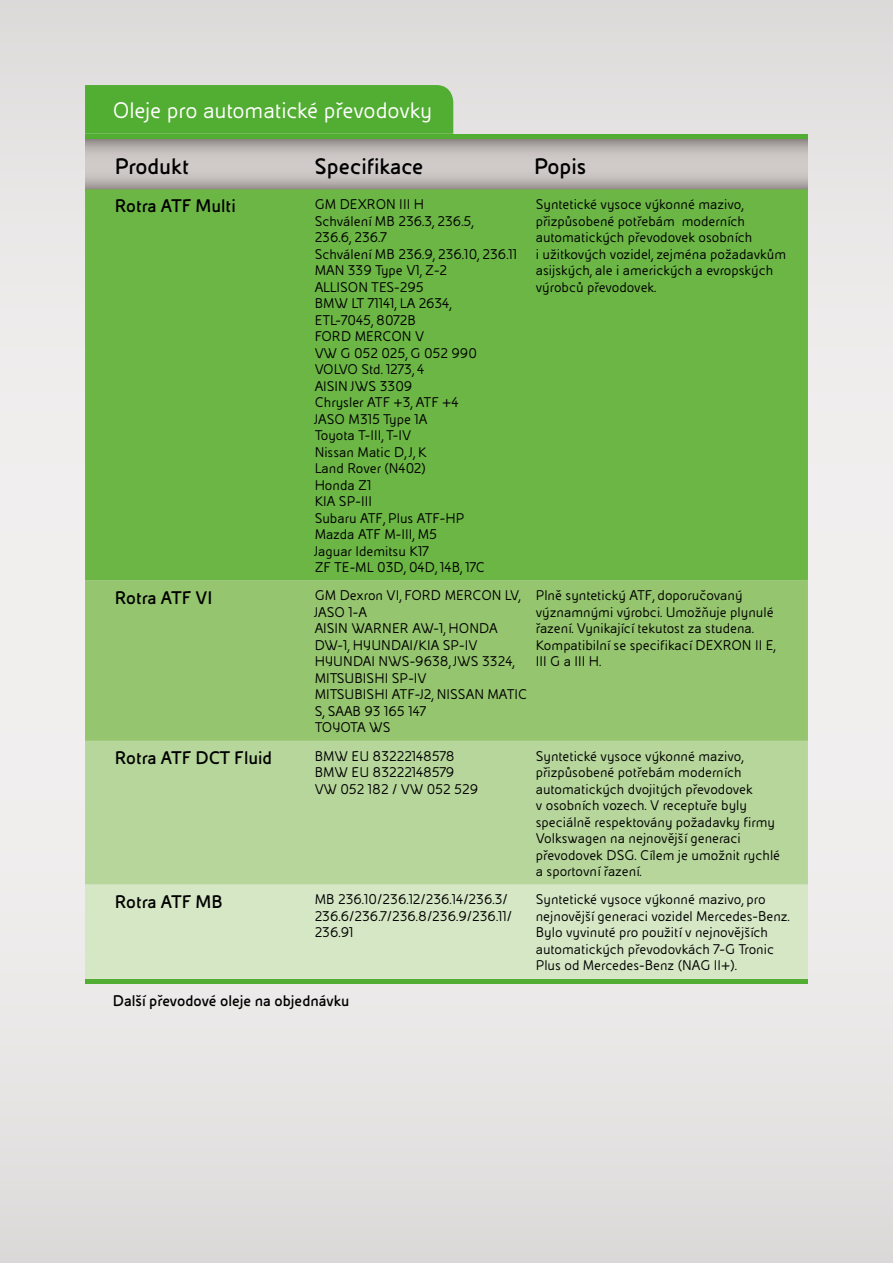
<style>
.page{position:relative;width:893px;height:1263px;background:#e6e4e3}
.page>*{position:absolute;margin:0;border:0;box-sizing:border-box;transform-origin:0 0}
.t1{font:24px "Eni Tab CE";letter-spacing:-.005em;color:#fff}
.t2{font:700 24px "Eni Tab CE";color:#000}
.t3{font:700 19.5px "Eni Tab CE";color:#000}
.t4{font:700 16.5px "Eni Tab CE";color:#000}
.t5{font:15px/16.5px "Eni Tab CE";color:#000}
</style>
<div class="page">
<div style="left:85px;top:85px;width:368px;height:49px;background:#52ae32"></div>
<svg style="left:85px;top:138px;width:723px;height:51px;background:#bbb7b2"></svg>
<hr style="left:85px;top:134px;width:723px;height:4px;background:#52ae32">
<div style="left:85px;top:189px;width:723px;height:392px;background:#6bb644"></div>
<div style="left:85px;top:581px;width:723px;height:160px;background:#95c56e"></div>
<div style="left:85px;top:741px;width:723px;height:144px;background:#b7d69b"></div>
<div style="left:85px;top:885px;width:723px;height:94px;background:#d6e7c5"></div>
<hr style="left:85px;top:979px;width:723px;height:4px;background:#52ae32">
<h1 class="t1" style="left:113px;top:98px;width:321px">Oleje pro automatické převodovky</h1>
<h1 class="t2" style="left:115px;top:153px;width:76px">Produkt</h1>
<h1 class="t2" style="left:315px;top:153px;width:110px">Specifikace</h1>
<h1 class="t2" style="left:534px;top:153px;width:53px">Popis</h1>
<h2 class="t3" style="left:115px;top:195px;width:122px">Rotra ATF Multi</h2>
<p class="t5" style="left:315px;top:196px;width:204px">GM DEXRON III H<br>Schválení MB 236.3, 236.5,<br>236.6, 236.7<br>Schválení MB 236.9, 236.10, 236.11<br>MAN 339 Type V1, Z-2<br>ALLISON TES-295<br>BMW LT 71141, LA 2634,<br>ETL-7045, 8072B<br>FORD MERCON V<br>VW G 052 025, G 052 990<br>VOLVO Std. 1273, 4<br>AISIN JWS 3309<br>Chrysler ATF +3, ATF +4<br>JASO M315 Type 1A<br>Toyota T-III, T-IV<br>Nissan Matic D, J, K<br>Land Rover (N402)<br>Honda Z1<br>KIA SP-III<br>Subaru ATF, Plus ATF-HP<br>Mazda ATF M-III, M5<br>Jaguar Idemitsu K17<br>ZF TE-ML 03D, 04D, 14B, 17C</p>
<p class="t5" style="left:536px;top:196px;width:252px">Syntetické vysoce výkonné mazivo, přizpůsobené potřebám moderních automatických převodovek osobních<br>i užitkových vozidel, zejména požadavkům asijských, ale i amerických a evropských výrobců převodovek.</p>
<h2 class="t3" style="left:115px;top:587px;width:99px">Rotra ATF VI</h2>
<p class="t5" style="left:315px;top:587px;width:214px">GM Dexron VI, FORD MERCON LV,<br>JASO 1-A<br>AISIN WARNER AW-1, HONDA<br>DW-1, HYUNDAI/KIA SP-IV<br>HYUNDAI NWS-9638, JWS 3324,<br>MITSUBISHI SP-IV<br>MITSUBISHI ATF-J2, NISSAN MATIC<br>S, SAAB 93 165 147<br>TOYOTA WS</p>
<p class="t5" style="left:536px;top:587px;width:241px">Plně syntetický ATF, doporučovaný významnými výrobci. Umožňuje plynulé řazení. Vynikající tekutost za studena.<br>Kompatibilní se specifikací DEXRON II E, III G a III H.</p>
<h2 class="t3" style="left:115px;top:747px;width:159px">Rotra ATF DCT Fluid</h2>
<p class="t5" style="left:315px;top:748px;width:165px">BMW EU 83222148578<br>BMW EU 83222148579<br>VW 052 182 / VW 052 529</p>
<p class="t5" style="left:536px;top:748px;width:246px">Syntetické vysoce výkonné mazivo, přizpůsobené potřebám moderních automatických dvojitých převodovek<br>v osobních vozech. V receptuře byly speciálně respektovány požadavky firmy Volkswagen na nejnovější generaci převodovek DSG. Cílem je umožnit rychlé a sportovní řazení.</p>
<h2 class="t3" style="left:115px;top:891px;width:109px">Rotra ATF MB</h2>
<p class="t5" style="left:315px;top:891px;width:199px">MB 236.10/236.12/236.14/236.3/<br>236.6/236.7/236.8/236.9/236.11/<br>236.91</p>
<p class="t5" style="left:536px;top:891px;width:256px">Syntetické vysoce výkonné mazivo, pro nejnovější generaci vozidel Mercedes-Benz.<br>Bylo vyvinuté pro použití v nejnovějších automatických převodovkách 7-G Tronic Plus od Mercedes-Benz (NAG II+).</p>
<p class="t4" style="left:113px;top:991px;width:238px">Další převodové oleje na objednávku</p>
</div>
